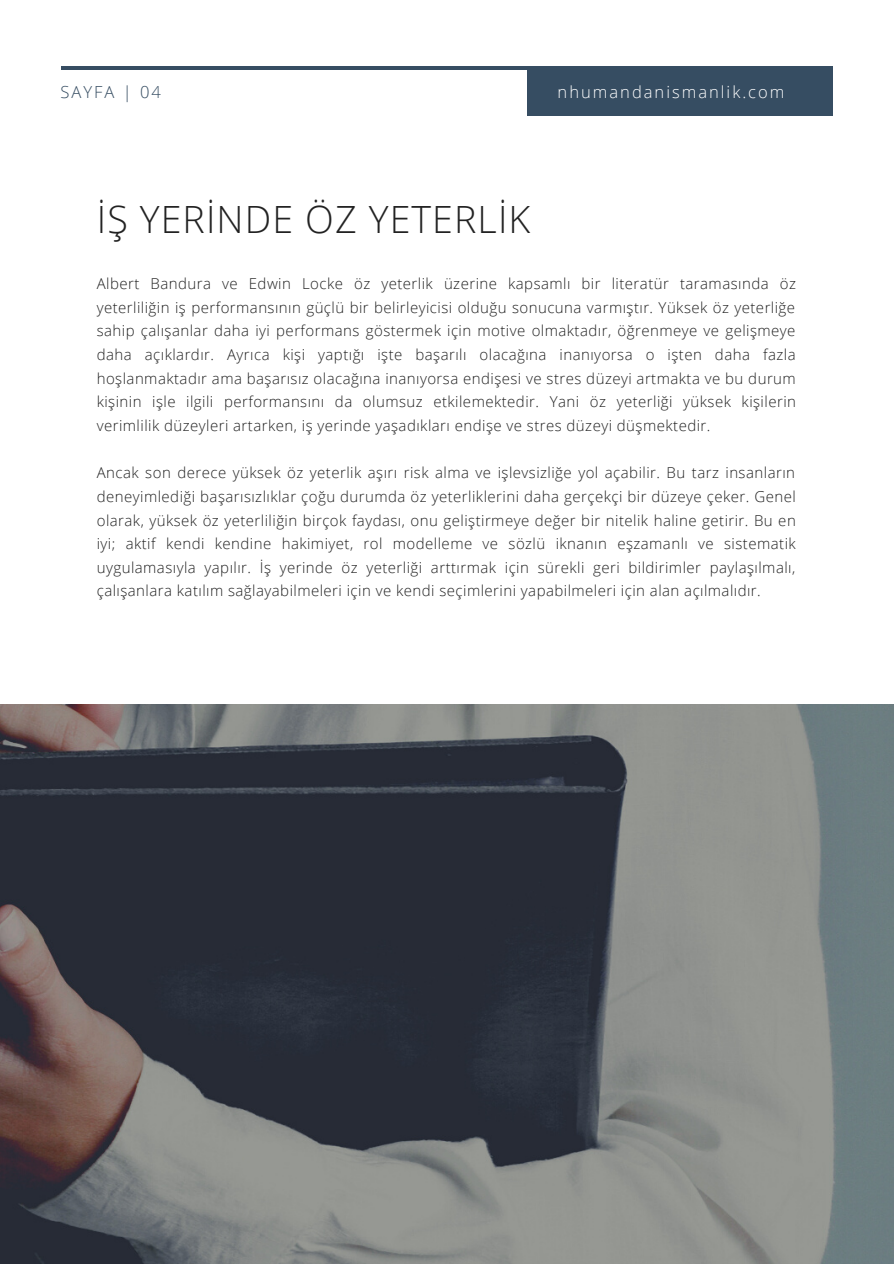
<style>
.page{position:relative;width:894px;height:1264px;background:#fff}
.page>*{position:absolute;margin:0;border:0;box-sizing:border-box;transform-origin:0 0}
.t1{font:300 37.5px "Open Sans";letter-spacing:.03em;color:#222}
.t2{font:300 16.5px "Open Sans";letter-spacing:.12em;color:#fff}
.t3{font:300 16.5px "Open Sans";letter-spacing:.12em;color:#364d62}
.t4{font:300 15px/23.7px "Open Sans";letter-spacing:.03em;color:#222;text-align:justify}
</style>
<div class="page">
<hr style="left:61px;top:66px;width:771px;height:4px;background:#364d62">
<div style="left:527px;top:68px;width:305px;height:47px;background:#364d62"></div>
<img style="left:0;top:704px;width:893px;height:559px">
<p class="t3" style="left:61px;top:81px;width:102px">SAYFA | 04</p>
<p class="t2" style="left:557px;top:81px;width:228px">nhumandanismanlik.com</p>
<p class="t1" style="left:97px;top:192px;width:435px">İŞ YERİNDE ÖZ YETERLİK</p>
<p class="t4" style="left:97px;top:271px;width:700px">Albert Bandura ve Edwin Locke öz yeterlik üzerine kapsamlı bir literatür taramasında öz yeterliliğin iş performansının güçlü bir belirleyicisi olduğu sonucuna varmıştır. Yüksek öz yeterliğe sahip çalışanlar daha iyi performans göstermek için motive olmaktadır, öğrenmeye ve gelişmeye daha açıklardır. Ayrıca kişi yaptığı işte başarılı olacağına inanıyorsa o işten daha fazla hoşlanmaktadır ama başarısız olacağına inanıyorsa endişesi ve stres düzeyi artmakta ve bu durum kişinin işle ilgili performansını da olumsuz etkilemektedir. Yani öz yeterliği yüksek kişilerin verimlilik düzeyleri artarken, iş yerinde yaşadıkları endişe ve stres düzeyi düşmektedir.</p>
<p class="t4" style="left:97px;top:460px;width:700px">Ancak son derece yüksek öz yeterlik aşırı risk alma ve işlevsizliğe yol açabilir. Bu tarz insanların deneyimlediği başarısızlıklar çoğu durumda öz yeterliklerini daha gerçekçi bir düzeye çeker. Genel olarak, yüksek öz yeterliliğin birçok faydası, onu geliştirmeye değer bir nitelik haline getirir. Bu en iyi; aktif kendi kendine hakimiyet, rol modelleme ve sözlü iknanın eşzamanlı ve sistematik uygulamasıyla yapılır. İş yerinde öz yeterliği arttırmak için sürekli geri bildirimler paylaşılmalı, çalışanlara katılım sağlayabilmeleri için ve kendi seçimlerini yapabilmeleri için alan açılmalıdır.</p>
</div>
